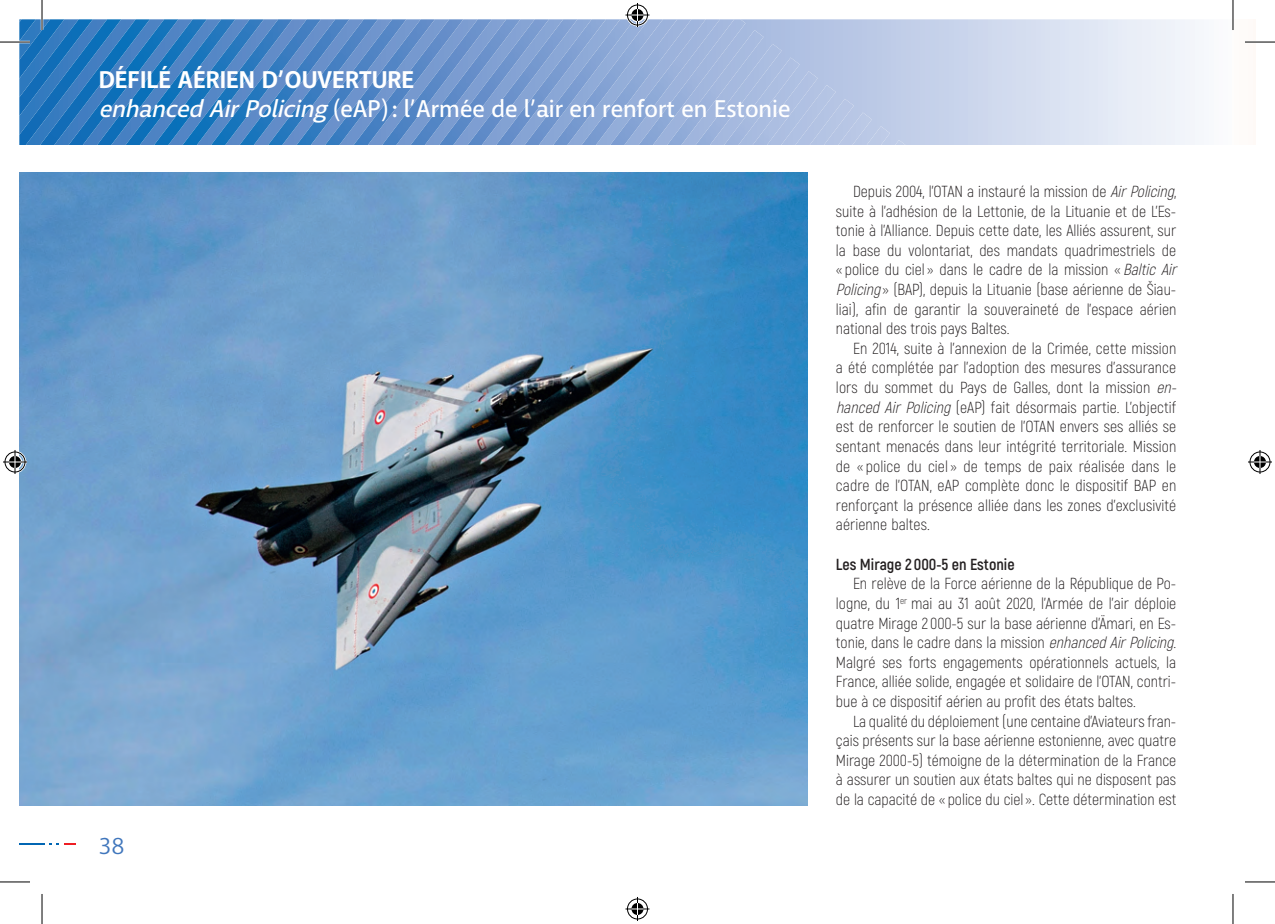
<style>
.page{position:relative;width:1275px;height:924px;background:#fff}
.page>*{position:absolute;margin:0;border:0;box-sizing:border-box;transform-origin:0 0}
.t1{font:500 24px/28.8px "Macha";color:#fff}
.t2{font:24px "Macha";color:#4076bc}
.t3{font:300 16px/19.6px "Akrobat";color:#231f20}
.t4{font:700 16px "Akrobat";color:#231f20}
.s1{font-weight:700}
.s2{font-style:italic}
</style>
<div class="page">
<svg style="left:745px;top:19px;width:454px;height:126px;background:#d1dbee"></svg>
<div style="left:1233px;top:19px;width:22px;height:162px;background:#fefbf9"></div>
<img style="left:817px;top:85px;width:19px;height:14px">
<img style="left:872px;top:126px;width:18px;height:14px">
<img style="left:745px;top:44px;width:36px;height:27px">
<img style="left:19px;top:116px;width:22px;height:29px">
<img style="left:817px;top:99px;width:37px;height:13px">
<img style="left:178px;top:19px;width:34px;height:126px">
<img style="left:435px;top:19px;width:33px;height:126px">
<img style="left:691px;top:19px;width:54px;height:126px">
<img style="left:872px;top:140px;width:36px;height:5px">
<img style="left:19px;top:19px;width:22px;height:97px">
<img style="left:212px;top:19px;width:85px;height:126px">
<img style="left:468px;top:19px;width:86px;height:126px">
<img style="left:725px;top:71px;width:92px;height:74px">
<img style="left:41px;top:19px;width:137px;height:126px">
<img style="left:297px;top:19px;width:138px;height:126px">
<img style="left:554px;top:19px;width:137px;height:126px">
<div style="left:810px;top:112px;width:62px;height:33px;background:#b7c6e5"></div>
<div style="left:19px;top:145px;width:1236px;height:759px;background:#fff"></div>
<svg style="left:19px;top:843px;width:40px;height:1px"></svg>
<img style="left:19px;top:172px;width:788px;height:632px">
<hr style="left:0;top:41px;width:30px;height:2px;background:#fff">
<hr style="left:1245px;top:41px;width:30px;height:2px;background:#fff">
<hr style="left:41px;top:0;width:2px;height:30px;background:#fff">
<hr style="left:1231px;top:0;width:3px;height:30px;background:#fff">
<hr style="left:0;top:42px;width:30px;height:1px;background:#000">
<hr style="left:1245px;top:42px;width:30px;height:1px;background:#000">
<hr style="left:0;top:881px;width:30px;height:1px;background:#000">
<hr style="left:1245px;top:881px;width:30px;height:1px;background:#000">
<hr style="left:42px;top:0;width:1px;height:30px;background:#000">
<hr style="left:42px;top:893px;width:1px;height:30px;background:#000">
<hr style="left:1232px;top:0;width:1px;height:30px;background:#000">
<hr style="left:1232px;top:893px;width:1px;height:30px;background:#000">
<svg style="left:625px;top:3px;width:24px;height:24px"></svg>
<svg style="left:625px;top:897px;width:24px;height:23px"></svg>
<svg style="left:3px;top:450px;width:24px;height:24px"></svg>
<svg style="left:1248px;top:450px;width:24px;height:24px"></svg>
<h1 class="t1" style="left:99px;top:66px;width:693px"><span class="s1">DÉFILÉ AÉRIEN D’OUVERTURE<br></span><span class="s2">enhanced AirPolicing</span> (eAP) : l’Armée de l’air en renfort en Estonie</h1>
<h1 class="t2" style="left:99px;top:829px;width:27px">38</h1>
<p class="t3" style="left:836px;top:181px;width:346px;text-indent:17px">Depuis 2004, l’OTAN a instauré la mission de <span class="s2">AirPolicing</span>, suite à l’adhésion de la Lettonie, de la Lituanie et de L’Es&shy;tonie à l’Alliance. Depuis cette date, les Alliés assurent, sur la base du volontariat, des mandats quadrimestriels de « police du ciel » dans le cadre de la mission « <span class="s2">Baltic Air Policing</span>» (BAP), depuis la Lituanie (base aérienne de Šiau&shy;liai), afin de garantir la souveraineté de l’espace aérien national des trois pays Baltes.</p>
<p class="t3" style="left:836px;top:338px;width:346px;text-indent:17px">En 2014, suite à l’annexion de la Crimée, cette mission a été complétée par l’adoption des mesures d’assurance lors du sommet du Pays de Galles, dont la mission <span class="s2">en&shy;hanced Air Policing</span> (eAP) fait désormais partie. L’objectif est de renforcer le soutien de l’OTAN envers ses alliés se sentant menacés dans leur intégrité territoriale. Mission de « police du ciel » de temps de paix réalisée dans le cadre de l’OTAN, eAP complète donc le dispositif BAP en renforçant la présence alliée dans les zones d’exclusivité aérienne baltes.</p>
<p class="t4" style="left:836px;top:554px;width:180px">Les Mirage 2 000-5 en Estonie</p>
<p class="t3" style="left:836px;top:573px;width:343px;text-align:justify;text-indent:17px">En relève de la Force aérienne de la République de Po&shy;logne, du 1<sup>er</sup> mai au 31 août 2020, l’Armée de l’air déploie quatre Mirage 2 000-5 sur la base aérienne d’Ämari, en Es&shy;tonie, dans le cadre dans la mission <span class="s2">enhancedAirPolicing</span>.<br>Malgré ses forts engagements opérationnels actuels, la France, alliée solide, engagée et solidaire de l’OTAN, contri&shy;bue à ce dispositif aérien au profit des états baltes.</p>
<p class="t3" style="left:836px;top:710px;width:342px;text-align:justify;text-indent:17px">La qualité du déploiement (une centaine d’Aviateurs fran&shy;çais présents sur la base aérienne estonienne, avec quatre Mirage 2000-5) témoigne de la détermination de la France à assurer un soutien aux états baltes qui ne disposent pas de la capacité de « police du ciel ». Cette détermination est</p>
</div>
